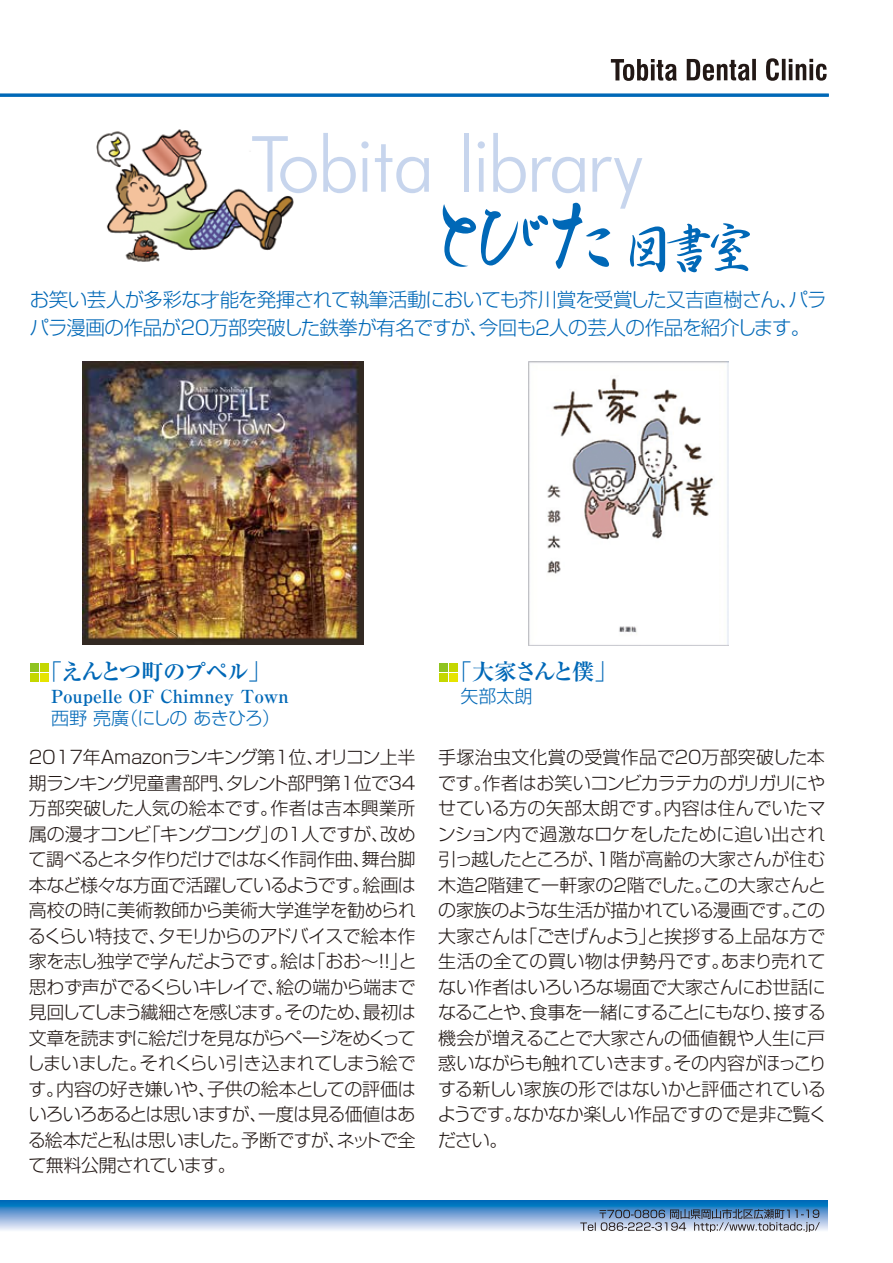
<style>
.page{position:relative;width:893px;height:1263px;background:#fff}
.page>*{position:absolute;margin:0;border:0;box-sizing:border-box;transform-origin:0 0}
.t1{font:700 22.5px "Ryumin Pro";letter-spacing:-.065em;color:#0068b7}
.t2{font:700 22.5px "Ryumin Pro";letter-spacing:-.1em;color:#0068b7}
.t3{font:300 19.5px/28.5px "Shin Go Pro";letter-spacing:-.04em;color:#0068b7}
.t4{font:300 18px/25.5px "Shin Go Pro";letter-spacing:-.03em;color:#221815;text-align:justify}
.t5{font:700 18px "Ryumin Pro";color:#0068b7}
.t6{font:300 18px "Shin Go Pro";letter-spacing:-.045em;color:#0068b7}
.t7{font:300 18px "Shin Go Pro";letter-spacing:-.015em;color:#0068b7}
</style>
<div class="page">
<svg style="left:0;top:1200px;width:827px;height:31px;background:#6ba4d5"></svg>
<hr style="left:0;top:94px;width:829px;height:3px;background:#0068b7">
<svg style="left:580px;top:1209px;width:240px;height:23px;background:#8b9eb8"></svg>
<svg style="left:611px;top:59px;width:66px;height:22px"></svg>
<svg style="left:687px;top:59px;width:63px;height:22px"></svg>
<svg style="left:752px;top:59px;width:4px;height:21px"></svg>
<svg style="left:766px;top:58px;width:13px;height:23px"></svg>
<svg style="left:782px;top:59px;width:4px;height:21px"></svg>
<svg style="left:789px;top:59px;width:38px;height:22px"></svg>
<img style="left:82px;top:362px;width:282px;height:282px">
<img style="left:528px;top:362px;width:201px;height:283px">
<div style="left:30px;top:664px;width:9px;height:8px;background:#8fc31f"></div>
<div style="left:40px;top:664px;width:8px;height:8px;background:#c4d700"></div>
<div style="left:30px;top:674px;width:9px;height:8px;background:#c4d700"></div>
<div style="left:40px;top:674px;width:8px;height:8px;background:#e6e400"></div>
<div style="left:440px;top:664px;width:8px;height:8px;background:#8fc31f"></div>
<div style="left:450px;top:664px;width:8px;height:8px;background:#c4d700"></div>
<div style="left:440px;top:674px;width:8px;height:8px;background:#c4d700"></div>
<div style="left:450px;top:674px;width:8px;height:8px;background:#e6e400"></div>
<img style="left:96px;top:129px;width:198px;height:133px">
<svg style="left:252px;top:136px;width:65px;height:57px"></svg>
<svg style="left:323px;top:133px;width:46px;height:60px"></svg>
<svg style="left:375px;top:144px;width:54px;height:49px"></svg>
<svg style="left:443px;top:133px;width:307px;height:139px"></svg>
<p class="t3" style="left:30px;top:283px;width:798px">お笑い芸人が多彩な才能を発揮されて執筆活動においても芥川賞を受賞した又吉直樹さん、パラパラ漫画の作品が20万部突破した鉄拳が有名ですが、今回も２人の芸人の作品を紹介します。</p>
<p class="t1" style="left:40px;top:654px;width:244px">「えんとつ町のプペル」　</p>
<p class="t5" style="left:51px;top:682px;width:239px">Poupelle OF Chimney Town</p>
<p class="t6" style="left:51px;top:704px;width:230px">西野 亮廣（にしの あきひろ）</p>
<p class="t4" style="left:27px;top:742px;width:391px">2017年Amazonランキング第1位、オリコン上半期ランキング児童書部門、タレント部門第1位で34万部突破した人気の絵本です。作者は吉本興業所属の漫才コンビ「キングコング」の１人ですが、改めて調べるとネタ作りだけではなく作詞作曲、舞台脚本など様々な方面で活躍しているようです。絵画は高校の時に美術教師から美術大学進学を勧められるくらい特技で、タモリからのアドバイスで絵本作家を志し独学で学んだようです。絵は「おお～！！」と思わず声がでるくらいキレイで、絵の端から端まで見回してしまう繊細さを感じます。そのため、最初は文章を読まずに絵だけを見ながらページをめくってしまいました。それくらい引き込まれてしまう絵です。内容の好き嫌いや、子供の絵本としての評価はいろいろあるとは思いますが、一度は見る価値はある絵本だと私は思いました。予断ですが、ネットで全て無料公開されています。</p>
<p class="t2" style="left:449px;top:654px;width:169px">「大家さんと僕」</p>
<p class="t7" style="left:461px;top:681px;width:73px">矢部太朗</p>
<p class="t4" style="left:438px;top:742px;width:391px">手塚治虫文化賞の受賞作品で２０万部突破した本です。作者はお笑いコンビカラテカのガリガリにやせている方の矢部太朗です。内容は住んでいたマンション内で過激なロケをしたために追い出され引っ越したところが、１階が高齢の大家さんが住む木造２階建て一軒家の２階でした。この大家さんとの家族のような生活が描かれている漫画です。この大家さんは「ごきげんよう」と挨拶する上品な方で生活の全ての買い物は伊勢丹です。あまり売れてない作者はいろいろな場面で大家さんにお世話になることや、食事を一緒にすることにもなり、接する機会が増えることで大家さんの価値観や人生に戸惑いながらも触れていきます。その内容がほっこりする新しい家族の形ではないかと評価されているようです。なかなか楽しい作品ですので是非ご覧ください。</p>
</div>
